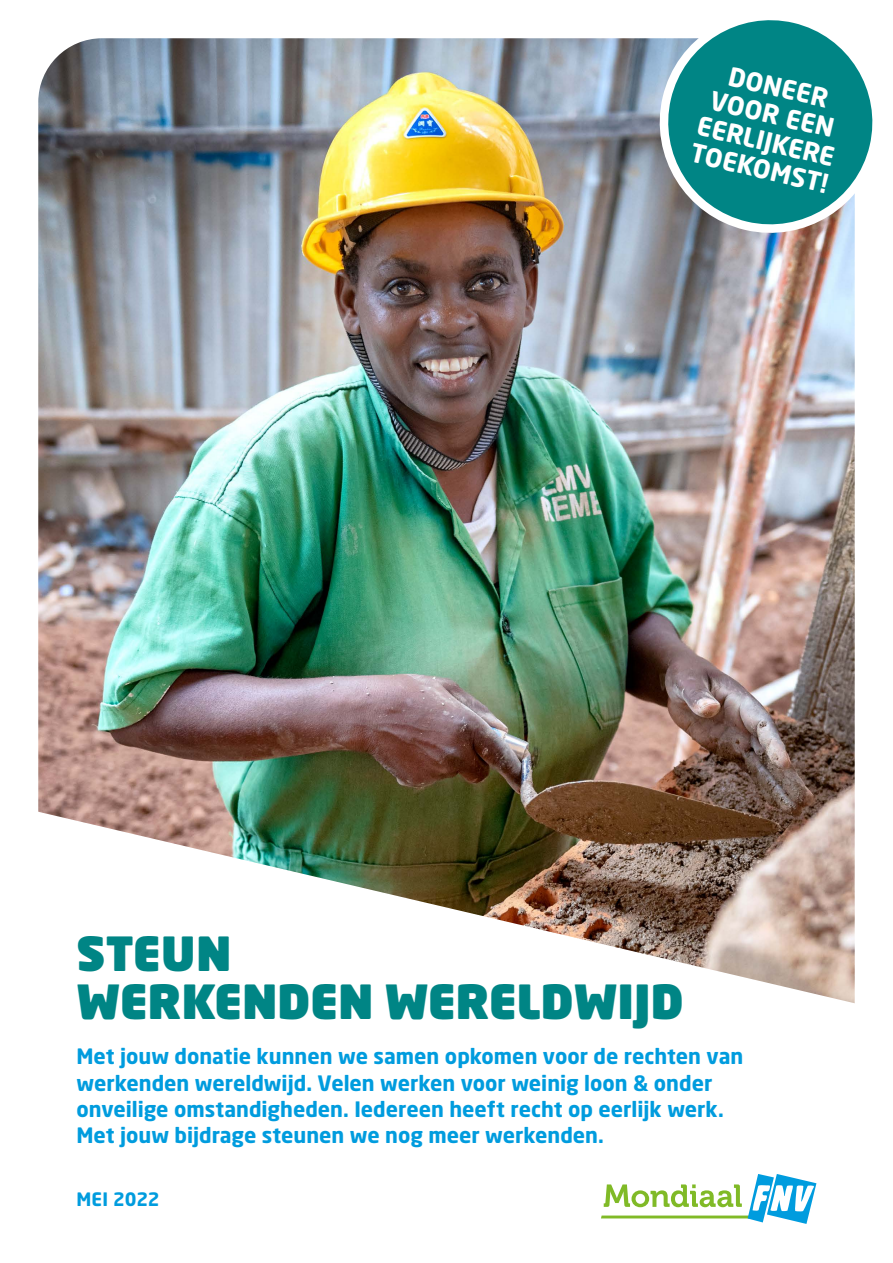
<style>
.page{position:relative;width:893px;height:1263px;background:#fff}
.page>*{position:absolute;margin:0;border:0;box-sizing:border-box;transform-origin:0 0}
.t1{font:900 46.5px/48px "Neo Sans Pro";color:#008585}
.t2{font:700 25.5px/27.8px "Neo Sans Pro";color:#fff;text-align:center}
.t3{font:700 21px/26.2px "Neo Sans Pro";color:#009cde}
.t4{font:700 18.3px "Neo Sans Pro";letter-spacing:-.005em;color:#009cde}
</style>
<div class="page">
<img style="left:38px;top:38px;width:817px;height:965px">
<svg style="left:601px;top:1174px;width:215px;height:50px"></svg>
<svg style="left:643px;top:20px;width:230px;height:219px"></svg>
<p class="t2" style="left:713px;top:57px;width:142px;rotate:13deg">DONEER<br>VOOR EEN<br>EERLIJKERE<br>TOEKOMST!</p>
<h1 class="t1" style="left:77px;top:928px;width:609px">STEUN<br>WERKENDEN WERELDWIJD</h1>
<p class="t3" style="left:77px;top:1043px;width:668px">Met jouw donatie kunnen we samen opkomen voor de rechten van werkenden wereldwijd. Velen werken voor weinig loon &amp; onder onveilige omstandigheden. Iedereen heeft recht op eerlijk werk.<br>Met jouw bijdrage steunen we nog meer werkenden.</p>
<p class="t4" style="left:77px;top:1187px;width:85px">MEI 2022</p>
</div>
